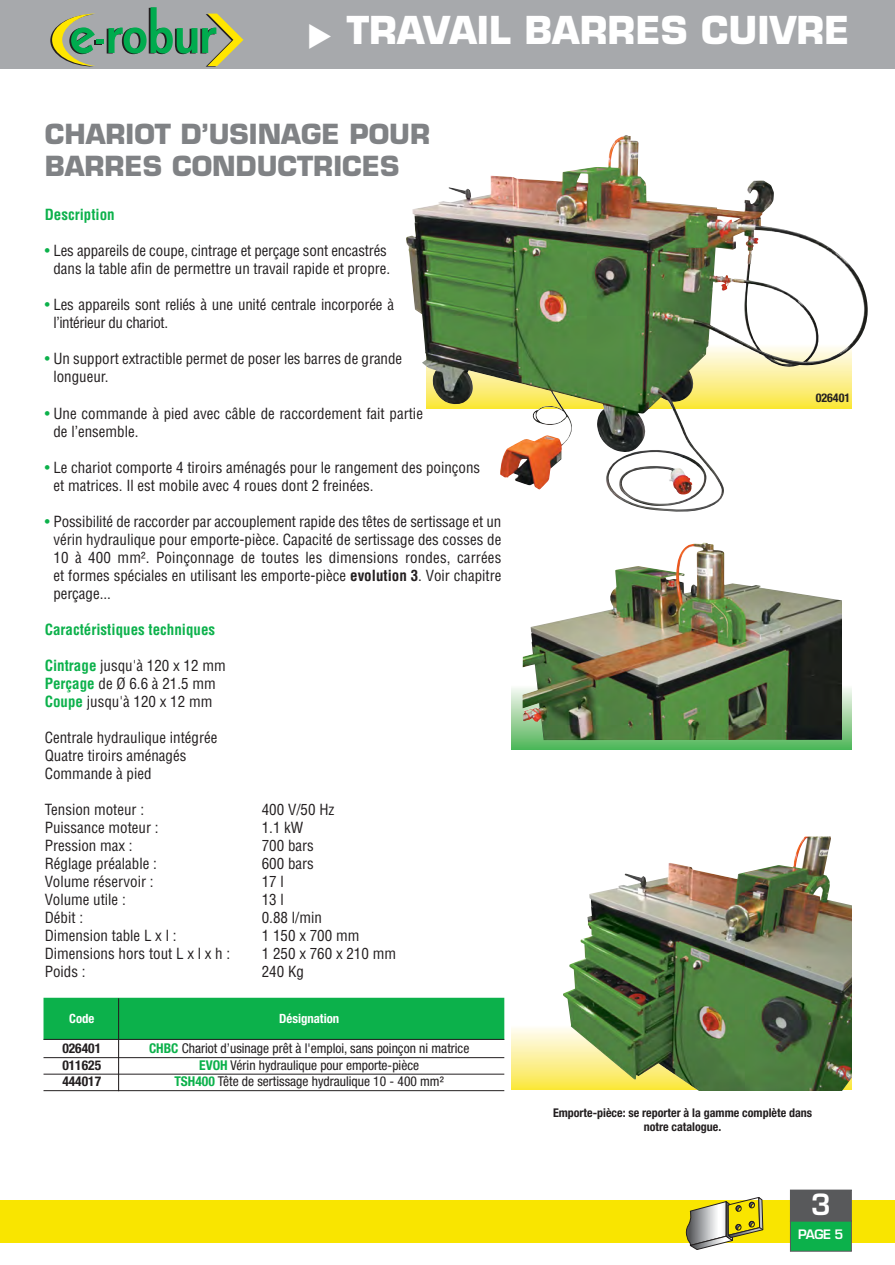
<style>
.page{position:relative;width:895px;height:1265px;background:#fff}
.page>*{position:absolute;margin:0;border:0;box-sizing:border-box;transform-origin:0 0}
.t1{font:700 37.5px "Eurostile LT Std";color:#fff}
.t2{font:600 28.5px "Eurostile LT Std";color:#fff}
.t3{font:700 27px/32.4px "Eurostile LT Std";color:#808285}
.t4{font:condensed 15px/18px "Helvetica LT Std";color:#231f20}
.t5{font:700 condensed 15px "Helvetica LT Std";color:#0cb14b}
.t6{font:condensed 13.5px "Helvetica Neue LT Std";color:#231f20}
.t7{font:700 condensed 13.5px "Helvetica Neue LT Std";color:#231f20}
.t8{font:700 condensed 12.75px "Helvetica Neue LT Std";color:#fff}
.t9{font:600 12.75px "Eurostile LT Std";color:#fff}
.t10{font:700 condensed 12px/14.4px "Helvetica Neue LT Std";color:#231f20;text-align:center}
.s1{color:#0cb14b}
.s2{font-weight:700}
.s3{font-weight:700;color:#0cb14b}
</style>
<div class="page">
<div style="left:0;top:0;width:894px;height:69px;background:#a7a9ac"></div>
<svg style="left:50px;top:7px;width:193px;height:60px"></svg>
<div style="left:0;top:1200px;width:894px;height:42px;background:#f9e500"></div>
<div style="left:790px;top:1190px;width:60px;height:30px;background:#58595b"></div>
<div style="left:789px;top:1189px;width:62px;height:32px;border:1px solid #58595b"></div>
<div style="left:790px;top:1221px;width:60px;height:29px;background:#0cb14b"></div>
<div style="left:789px;top:1220px;width:62px;height:31px;border:1px solid #58595b"></div>
<svg style="left:683px;top:1197px;width:80px;height:52px"></svg>
<img style="left:511px;top:1028px;width:52px;height:61px">
<img style="left:511px;top:685px;width:340px;height:64px">
<img style="left:721px;top:345px;width:129px;height:64px">
<div style="left:43px;top:997px;width:461px;height:42px;background:#0cb14b"></div>
<hr style="left:43px;top:1039px;width:461px;height:1px;background:#231f20">
<hr style="left:43px;top:1057px;width:461px;height:1px;background:#231f20">
<hr style="left:43px;top:1073px;width:461px;height:1px;background:#231f20">
<hr style="left:43px;top:1090px;width:461px;height:1px;background:#231f20">
<hr style="left:118px;top:998px;width:1px;height:93px;background:#231f20">
<img style="left:522px;top:542px;width:319px;height:198px">
<img style="left:563px;top:836px;width:288px;height:254px">
<img style="left:406px;top:135px;width:315px;height:377px">
<h1 class="t1" style="left:307px;top:9px;width:544px">◆ TRAVAIL BARRES CUIVRE</h1>
<h3 class="t3" style="left:45px;top:118px;width:387px">CHARIOT D’USINAGE POUR<br>BARRES CONDUCTRICES</h3>
<p class="t5" style="left:45px;top:210px;width:71px">Description</p>
<p class="t4" style="left:45px;top:243px;width:347px;text-align:center"><span class="s1">•</span> Les appareils de coupe, cintrage et perçage sont encastrés dans la table afin de permettre un travail rapide et propre.</p>
<p class="t4" style="left:53px;top:297px;width:342px;text-indent:-9px"><span class="s1">•</span> Les appareils sont reliés à une unité centrale incorporée à l’intérieur du chariot.</p>
<p class="t4" style="left:53px;top:351px;width:350px;text-indent:-9px"><span class="s1">•</span> Un support extractible permet de poser les barres de grande longueur.</p>
<p class="t4" style="left:53px;top:405px;width:371px;text-indent:-9px"><span class="s1">•</span> Une commande à pied avec câble de raccordement fait partie de l’ensemble.</p>
<p class="t4" style="left:53px;top:459px;width:428px;text-indent:-9px"><span class="s1">•</span> Le chariot comporte 4 tiroirs aménagés pour le rangement des poinçons et matrices. Il est mobile avec 4 roues dont 2 freinées.</p>
<p class="t4" style="left:53px;top:513px;width:449px;text-align:justify;text-indent:-9px"><span class="s1">•</span> Possibilité de raccorder par accouplement rapide des têtes de sertissage et un vérin hydraulique pour emporte-pièce. Capacité de sertissage des cosses de 10 à 400 mm². Poinçonnage de toutes les dimensions rondes, carrées et formes spéciales en utilisant les emporte-pièce <span class="s2">evolution 3</span>. Voir chapitre perçage...</p>
<p class="t5" style="left:45px;top:624px;width:172px">Caractéristiques techniques</p>
<p class="t4" style="left:45px;top:657px;width:182px"><span class="s3">Cintrage</span> jusqu'à 120 x 12 mm<br><span class="s3">Perçage</span> de Ø 6.6 à 21.5 mm<br><span class="s3">Coupe</span> jusqu'à 120 x 12 mm</p>
<p class="t4" style="left:45px;top:729px;width:174px">Centrale hydraulique intégrée<br>Quatre tiroirs aménagés<br>Commande à pied</p>
<p class="t4" style="left:45px;top:801px;width:101px">Tension moteur :</p>
<p class="t4" style="left:262px;top:801px;width:74px">400 V/50 Hz</p>
<p class="t4" style="left:45px;top:819px;width:115px">Puissance moteur :</p>
<p class="t4" style="left:262px;top:819px;width:43px">1.1 kW</p>
<p class="t4" style="left:45px;top:837px;width:89px">Pression max :</p>
<p class="t4" style="left:262px;top:837px;width:54px">700 bars</p>
<p class="t4" style="left:45px;top:855px;width:114px">Réglage préalable :</p>
<p class="t4" style="left:262px;top:855px;width:54px">600 bars</p>
<p class="t4" style="left:45px;top:873px;width:110px">Volume réservoir :</p>
<p class="t4" style="left:262px;top:873px;width:24px">17 l</p>
<p class="t4" style="left:45px;top:891px;width:82px">Volume utile :</p>
<p class="t4" style="left:262px;top:891px;width:24px">13 l</p>
<p class="t4" style="left:45px;top:909px;width:40px">Débit :</p>
<p class="t4" style="left:262px;top:909px;width:61px">0.88 l/min</p>
<p class="t4" style="left:45px;top:927px;width:133px">Dimension table L x l :</p>
<p class="t4" style="left:262px;top:927px;width:99px">1 150 x 700 mm</p>
<p class="t4" style="left:45px;top:945px;width:187px">Dimensions hors tout L x l x h :</p>
<p class="t4" style="left:262px;top:945px;width:136px">1 250 x 760 x 210 mm</p>
<p class="t4" style="left:45px;top:963px;width:42px">Poids :</p>
<p class="t4" style="left:262px;top:963px;width:44px">240 Kg</p>
<p class="t8" style="left:69px;top:1013px;width:27px">Code</p>
<p class="t8" style="left:279px;top:1013px;width:62px">Désignation</p>
<p class="t7" style="left:62px;top:1043px;width:40px">026401</p>
<p class="t6" style="left:149px;top:1043px;width:322px"><span class="s3">CHBC</span> Chariot d’usinage prêt à l'emploi, sans poinçon ni matrice</p>
<p class="t7" style="left:62px;top:1060px;width:40px">011625</p>
<p class="t6" style="left:199px;top:1060px;width:221px"><span class="s3">EVOH</span> Vérin hydraulique pour emporte-pièce</p>
<p class="t7" style="left:62px;top:1076px;width:40px">444017</p>
<p class="t6" style="left:174px;top:1076px;width:271px"><span class="s3">TSH400</span> Tête de sertissage hydraulique 10 - 400 mm²</p>
<p class="t10" style="left:815px;top:392px;width:36px">026401</p>
<p class="t10" style="left:553px;top:1106px;width:261px">Emporte-pièce: se reporter à la gamme complète dans notre catalogue.</p>
<h2 class="t2" style="left:810px;top:1188px;width:22px">3</h2>
<p class="t9" style="left:798px;top:1227px;width:47px">PAGE 5</p>
</div>
